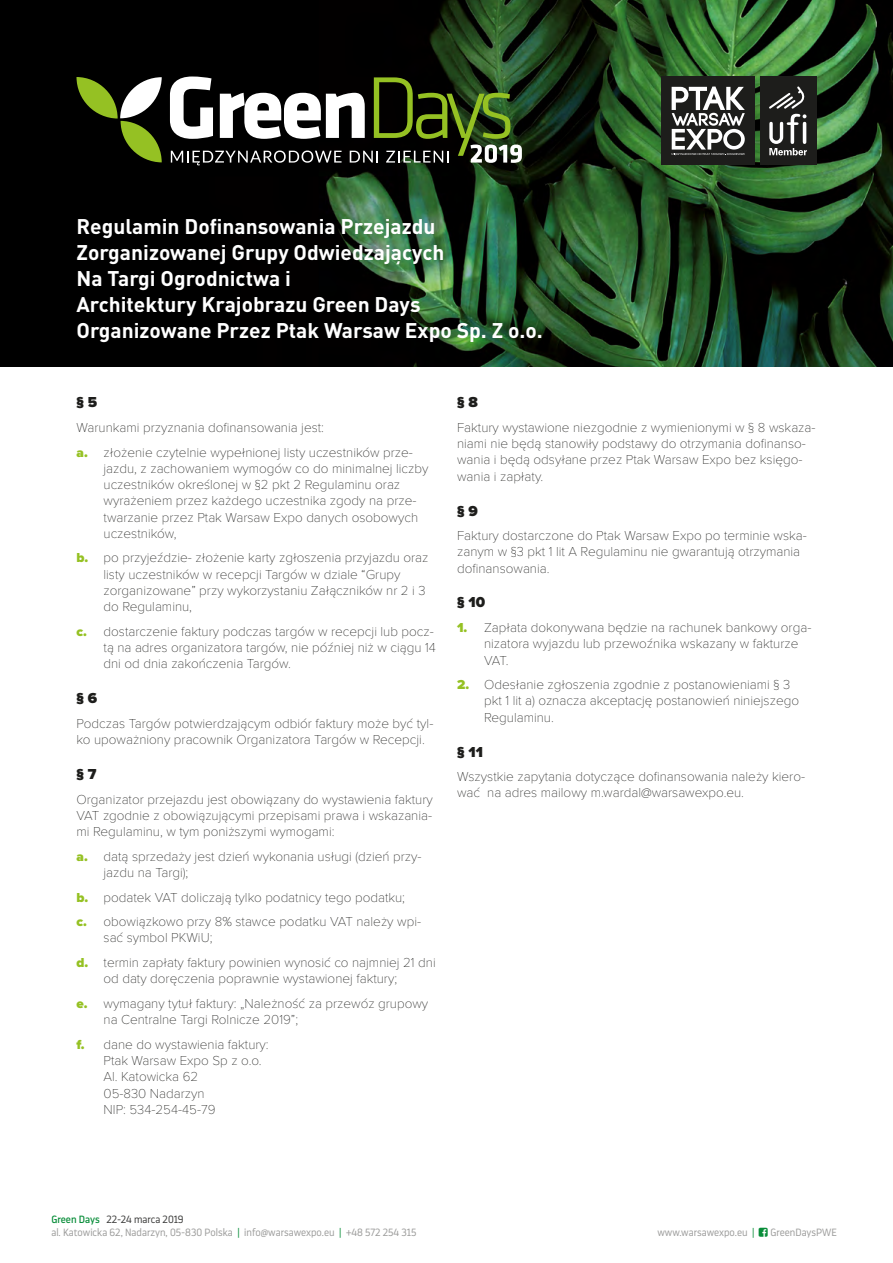
<style>
.page{position:relative;width:893px;height:1263px;background:#fff}
.page>*{position:absolute;margin:0;border:0;box-sizing:border-box;transform-origin:0 0}
.t1{font:700 21px/26px "DIN Pro";color:#fff}
.Head{font:900 15px "Proxima Nova";color:#1d1d1b}
.text{font:100 13.5px/16.2px "Proxima Nova T";color:#1d1d1b}
.t2{font:300 10.5px/12.6px "Darwin Pro";color:#9d9d9c}
.s1{font-family:"Proxima Nova";font-weight:900;color:#95c123}
.s2{font-weight:400;color:#088d39}
.s3{color:#3c3c3b}
.s4{color:#088d39}
</style>
<div class="page">
<img style="left:0;top:0;width:893px;height:366px">
<svg style="left:76px;top:77px;width:86px;height:85px;background:#48542a"></svg>
<svg style="left:170px;top:76px;width:352px;height:89px"></svg>
<div style="left:661px;top:77px;width:94px;height:88px;background:#1d1d1b"></div>
<div style="left:760px;top:77px;width:56px;height:88px;background:#1d1d1b"></div>
<svg style="left:672px;top:87px;width:73px;height:68px"></svg>
<svg style="left:769px;top:87px;width:38px;height:68px"></svg>
<p class="t1" style="left:76px;top:212px;width:468px">Regulamin Dofinansowania Przejazdu Zorganizowanej Grupy Odwiedzających<br>Na Targi Ogrodnictwa i<br>Architektury Krajobrazu Green Days Organizowane Przez Ptak Warsaw Expo Sp. Z o.o.</p>
<p class="Head" style="left:77px;top:391px;width:22px">§ 5</p>
<p class="text" style="left:77px;top:419px;width:249px">Warunkami przyznania dofinansowania jest:</p>
<p class="text" style="left:104px;top:443px;width:326px;text-indent:-27px"><span class="s1">a.</span> złożenie czytelnie wypełnionej listy uczestników prze&shy;jazdu, z zachowaniem wymogów co do minimalnej liczby uczestników określonej w §2 pkt 2 Regulaminu oraz wyrażeniem przez każdego uczestnika zgody na prze&shy;twarzanie przez Ptak Warsaw Expo danych osobowych uczestników,</p>
<p class="text" style="left:104px;top:549px;width:326px;text-indent:-27px"><span class="s1">b.</span> po przyjeździe- złożenie karty zgłoszenia przyjazdu oraz listy uczestników w recepcji Targów w dziale “Grupy zorganizowane” przy wykorzystaniu Załączników nr 2 i 3 do Regulaminu,</p>
<p class="text" style="left:104px;top:622px;width:334px;text-indent:-27px"><span class="s1">c.</span> dostarczenie faktury podczas targów w recepcji lub pocz&shy;tą na adres organizatora targów, nie później niż w ciągu 14 dni od dnia zakończenia Targów.</p>
<p class="Head" style="left:77px;top:687px;width:22px">§ 6</p>
<p class="text" style="left:77px;top:714px;width:358px">Podczas Targów potwierdzającym odbiór faktury może być tyl&shy;ko upoważniony pracownik Organizatora Targów w Recepcji.</p>
<p class="Head" style="left:77px;top:763px;width:21px">§ 7</p>
<p class="text" style="left:77px;top:790px;width:358px;text-align:justify">Organizator przejazdu jest obowiązany do wystawienia faktury VAT zgodnie z obowiązującymi przepisami prawa i wskazania&shy;mi Regulaminu, w tym poniższymi wymogami:</p>
<p class="text" style="left:104px;top:847px;width:320px;text-indent:-27px"><span class="s1">a.</span> datą sprzedaży jest dzień wykonania usługi (dzień przy&shy;jazdu na Targi);</p>
<p class="text" style="left:77px;top:888px;width:330px"><span class="s1">b.</span> podatek VAT doliczają tylko podatnicy tego podatku;</p>
<p class="text" style="left:104px;top:913px;width:319px;text-indent:-27px"><span class="s1">c.</span> obowiązkowo przy 8% stawce podatku VAT należy wpi&shy;sać symbol PKWiU;</p>
<p class="text" style="left:104px;top:954px;width:334px;text-indent:-27px"><span class="s1">d.</span> termin zapłaty faktury powinien wynosić co najmniej 21 dni od daty doręczenia poprawnie wystawionej faktury;</p>
<p class="text" style="left:104px;top:994px;width:326px;text-indent:-27px"><span class="s1">e.</span> wymagany tytuł faktury: „Należność za przewóz grupowy na Centralne Targi Rolnicze 2019”;</p>
<p class="text" style="left:104px;top:1035px;width:167px;text-indent:-27px"><span class="s1">f.</span> dane do wystawienia faktury:<br>Ptak Warsaw Expo Sp z o.o.<br>Al. Katowicka 62<br>05-830 Nadarzyn<br>NIP: 534-254-45-79</p>
<p class="Head" style="left:457px;top:391px;width:22px">§ 8</p>
<p class="text" style="left:457px;top:419px;width:360px">Faktury wystawione niezgodnie z wymienionymi w § 8 wskaza&shy;niami nie będą stanowiły podstawy do otrzymania dofinanso&shy;wania i będą odsyłane przez Ptak Warsaw Expo bez księgo&shy;wania i zapłaty.</p>
<p class="Head" style="left:457px;top:499px;width:22px">§ 9</p>
<p class="text" style="left:457px;top:527px;width:351px">Faktury dostarczone do Ptak Warsaw Expo po terminie wska&shy;zanym w §3 pkt 1 lit A Regulaminu nie gwarantują otrzymania dofinansowania.</p>
<p class="Head" style="left:457px;top:591px;width:29px">§ 10</p>
<p class="text" style="left:484px;top:619px;width:329px;text-indent:-27px"><span class="s1">1.</span> Zapłata dokonywana będzie na rachunek bankowy orga&shy;nizatora wyjazdu lub przewoźnika wskazany w fakturze<br>VAT.</p>
<p class="text" style="left:484px;top:676px;width:316px;text-indent:-27px"><span class="s1">2.</span> Odesłanie zgłoszenia zgodnie z postanowieniami § 3 pkt 1 lit a) oznacza akceptację postanowień niniejszego<br>Regulaminu.</p>
<p class="Head" style="left:457px;top:740px;width:27px">§ 11</p>
<p class="text" style="left:457px;top:768px;width:349px">Wszystkie zapytania dotyczące dofinansowania należy kiero&shy;wać na adres mailowy m.wardal@warsawexpo.eu.</p>
<p class="t2" style="left:51px;top:1213px;width:367px"><span class="s2">Green Days</span> <span class="s3">22-24 marca 2019<br></span>al. Katowicka 62, Nadarzyn, 05-830 Polska <span class="s4">|</span> info@warsawexpo.eu <span class="s4">|</span> +48 572 254 315</p>
<p class="t2" style="left:657px;top:1225px;width:99px">www.warsawexpo.eu <span class="s4">|</span></p>
<p class="t2" style="left:771px;top:1225px;width:68px">GreenDaysPWE</p>
</div>
